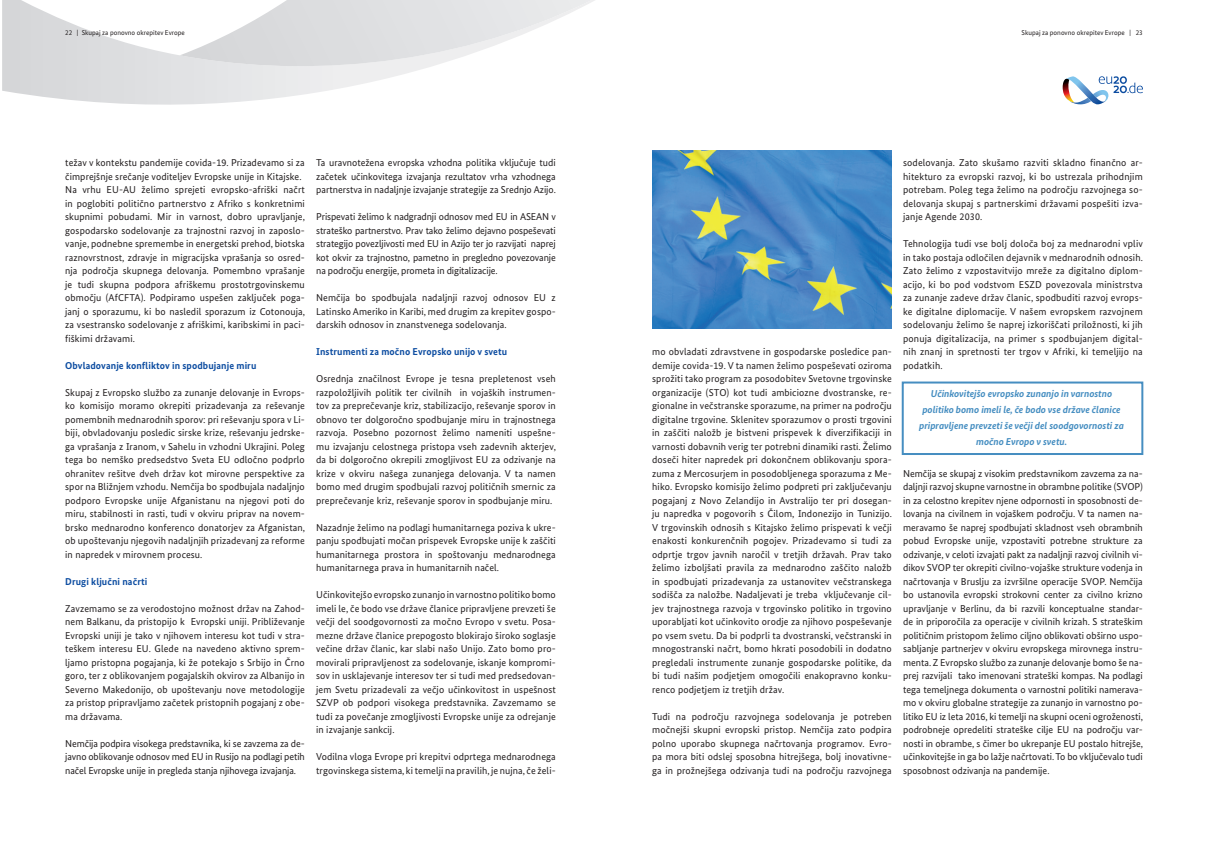
<style>
.page{position:relative;width:1208px;height:859px;background:#fff}
.page>*{position:absolute;margin:0;border:0;box-sizing:border-box;transform-origin:0 0}
.t1{font:10px/13.5px "Bundes Sans";letter-spacing:.01em;color:#231f20;text-align:justify}
.t2{font:italic 700 10px/16px "Bundes Sans";letter-spacing:-.005em;color:#468ec1;text-align:center}
.t3{font:700 10px "Bundes Sans";letter-spacing:.01em;color:#0d4da1}
.t4{font:7px "Bundes Sans";color:#231f20}
</style>
<div class="page">
<svg style="left:2px;top:0;width:593px;height:105px"></svg>
<svg style="left:180px;top:0;width:412px;height:76px"></svg>
<svg style="left:1062px;top:76px;width:81px;height:28px"></svg>
<div style="left:901px;top:381px;width:242px;height:74px;background:#fff;border:2px solid #468ec1"></div>
<img style="left:652px;top:150px;width:239px;height:179px">
<p class="t4" style="left:65px;top:29px;width:121px">22 | Skupaj za ponovno okrepitev Evrope</p>
<p class="t4" style="left:1021px;top:29px;width:123px">Skupaj za ponovno okrepitev Evrope | 23</p>
<p class="t1" style="left:65px;top:156px;width:241px">težav v kontekstu pandemije covida-19. Prizadevamo si za čimprejšnje srečanje voditeljev Evropske unije in Kitajske.</p>
<p class="t1" style="left:65px;top:183px;width:241px">Na vrhu EU-AU želimo sprejeti evropsko-afriški načrt in poglobiti politično partnerstvo z Afriko s konkretnimi skupnimi pobudami. Mir in varnost, dobro upravljanje, gospodarsko sodelovanje za trajnostni razvoj in zaposlo&shy;vanje, podnebne spremembe in energetski prehod, biotska raznovrstnost, zdravje in migracijska vprašanja so osred&shy;nja področja skupnega delovanja. Pomembno vprašanje je tudi skupna podpora afriškemu prostotrgovinskemu območju (AfCFTA). Podpiramo uspešen zaključek poga&shy;janj o sporazumu, ki bo nasledil sporazum iz Cotonouja, za vsestransko sodelovanje z afriškimi, karibskimi in paci&shy;fiškimi državami.</p>
<p class="t3" style="left:65px;top:359px;width:193px">Obvladovanje konfliktov in spodbujanje miru</p>
<p class="t1" style="left:65px;top:385px;width:241px">Skupaj z Evropsko službo za zunanje delovanje in Evrops&shy;ko komisijo moramo okrepiti prizadevanja za reševanje pomembnih mednarodnih sporov: pri reševanju spora v Li&shy;biji, obvladovanju posledic sirske krize, reševanju jedrske&shy;ga vprašanja z Iranom, v Sahelu in vzhodni Ukrajini. Poleg tega bo nemško predsedstvo Sveta EU odločno podprlo ohranitev rešitve dveh držav kot mirovne perspektive za spor na Bližnjem vzhodu. Nemčija bo spodbujala nadaljnjo podporo Evropske unije Afganistanu na njegovi poti do miru, stabilnosti in rasti, tudi v okviru priprav na novem&shy;brsko mednarodno konferenco donatorjev za Afganistan, ob upoštevanju njegovih nadaljnjih prizadevanj za reforme in napredek v mirovnem procesu.</p>
<p class="t3" style="left:65px;top:575px;width:84px">Drugi ključni načrti</p>
<p class="t1" style="left:65px;top:601px;width:241px">Zavzemamo se za verodostojno možnost držav na Zahod&shy;nem Balkanu, da pristopijo k Evropski uniji. Približevanje Evropski uniji je tako v njihovem interesu kot tudi v stra&shy;teškem interesu EU. Glede na navedeno aktivno sprem&shy;ljamo pristopna pogajanja, ki že potekajo s Srbijo in Črno goro, ter z oblikovanjem pogajalskih okvirov za Albanijo in Severno Makedonijo, ob upoštevanju nove metodologije za pristop pripravljamo začetek pristopnih pogajanj z obe&shy;ma državama.</p>
<p class="t1" style="left:65px;top:736px;width:241px">Nemčija podpira visokega predstavnika, ki se zavzema za de&shy;javno oblikovanje odnosov med EU in Rusijo na podlagi petih načel Evropske unije in pregleda stanja njihovega izvajanja.</p>
<p class="t1" style="left:316px;top:156px;width:241px">Ta uravnotežena evropska vzhodna politika vključuje tudi začetek učinkovitega izvajanja rezultatov vrha vzhodnega partnerstva in nadaljnje izvajanje strategije za Srednjo Azijo.</p>
<p class="t1" style="left:316px;top:210px;width:241px">Prispevati želimo k nadgradnji odnosov med EU in ASEAN v strateško partnerstvo. Prav tako želimo dejavno pospeševati strategijo povezljivosti med EU in Azijo ter jo razvijati naprej kot okvir za trajnostno, pametno in pregledno povezovanje na področju energije, prometa in digitalizacije.</p>
<p class="t1" style="left:316px;top:291px;width:241px">Nemčija bo spodbujala nadaljnji razvoj odnosov EU z Latinsko Ameriko in Karibi, med drugim za krepitev gospo&shy;darskih odnosov in znanstvenega sodelovanja.</p>
<p class="t3" style="left:316px;top:345px;width:193px">Instrumenti za močno Evropsko unijo v svetu</p>
<p class="t1" style="left:316px;top:372px;width:241px">Osrednja značilnost Evrope je tesna prepletenost vseh razpoložljivih politik ter civilnih in vojaških instrumen&shy;tov za preprečevanje kriz, stabilizacijo, reševanje sporov in obnovo ter dolgoročno spodbujanje miru in trajnostnega razvoja. Posebno pozornost želimo nameniti uspešne&shy;mu izvajanju celostnega pristopa vseh zadevnih akterjev, da bi dolgoročno okrepili zmogljivost EU za odzivanje na krize v okviru našega zunanjega delovanja. V ta namen bomo med drugim spodbujali razvoj političnih smernic za preprečevanje kriz, reševanje sporov in spodbujanje miru.</p>
<p class="t1" style="left:316px;top:520px;width:241px">Nazadnje želimo na podlagi humanitarnega poziva k ukre&shy;panju spodbujati močan prispevek Evropske unije k zaščiti humanitarnega prostora in spoštovanju mednarodnega humanitarnega prava in humanitarnih načel.</p>
<p class="t1" style="left:316px;top:588px;width:241px">Učinkovitejšo evropsko zunanjo in varnostno politiko bomo imeli le, če bodo vse države članice pripravljene prevzeti še večji del soodgovornosti za močno Evropo v svetu. Posa&shy;mezne države članice prepogosto blokirajo široko soglasje večine držav članic, kar slabi našo Unijo. Zato bomo pro&shy;movirali pripravljenost za sodelovanje, iskanje kompromi&shy;sov in usklajevanje interesov ter si tudi med predsedovan&shy;jem Svetu prizadevali za večjo učinkovitost in uspešnost SZVP ob podpori visokega predstavnika. Zavzemamo se tudi za povečanje zmogljivosti Evropske unije za odrejanje in izvajanje sankcij.</p>
<p class="t1" style="left:316px;top:750px;width:241px">Vodilna vloga Evrope pri krepitvi odprtega mednarodnega trgovinskega sistema, ki temelji na pravilih, je nujna, če želi-</p>
<p class="t1" style="left:652px;top:345px;width:241px">mo obvladati zdravstvene in gospodarske posledice pan&shy;demije covida-19. V ta namen želimo pospeševati oziroma sprožiti tako program za posodobitev Svetovne trgovinske organizacije (STO) kot tudi ambiciozne dvostranske, re&shy;gionalne in večstranske sporazume, na primer na področju digitalne trgovine. Sklenitev sporazumov o prosti trgovini in zaščiti naložb je bistveni prispevek k diverzifikaciji in varnosti dobavnih verig ter potrebni dinamiki rasti. Želimo doseči hiter napredek pri dokončnem oblikovanju spora&shy;zuma z Mercosurjem in posodobljenega sporazuma z Me&shy;hiko. Evropsko komisijo želimo podpreti pri zaključevanju pogajanj z Novo Zelandijo in Avstralijo ter pri dosegan&shy;ju napredka v pogovorih s Čilom, Indonezijo in Tunizijo.<br>V trgovinskih odnosih s Kitajsko želimo prispevati k večji enakosti konkurenčnih pogojev. Prizadevamo si tudi za odprtje trgov javnih naročil v tretjih državah. Prav tako želimo izboljšati pravila za mednarodno zaščito naložb in spodbujati prizadevanja za ustanovitev večstranskega sodišča za naložbe. Nadaljevati je treba vključevanje cil&shy;jev trajnostnega razvoja v trgovinsko politiko in trgovino uporabljati kot učinkovito orodje za njihovo pospeševanje po vsem svetu. Da bi podprli ta dvostranski, večstranski in mnogostranski načrt, bomo hkrati posodobili in dodatno pregledali instrumente zunanje gospodarske politike, da bi tudi našim podjetjem omogočili enakopravno konku&shy;renco podjetjem iz tretjih držav.</p>
<p class="t1" style="left:652px;top:709px;width:241px">Tudi na področju razvojnega sodelovanja je potreben močnejši skupni evropski pristop. Nemčija zato podpira polno uporabo skupnega načrtovanja programov. Evro&shy;pa mora biti odslej sposobna hitrejšega, bolj inovativne&shy;ga in prožnejšega odzivanja tudi na področju razvojnega</p>
<p class="t1" style="left:903px;top:156px;width:241px">sodelovanja. Zato skušamo razviti skladno finančno ar&shy;hitekturo za evropski razvoj, ki bo ustrezala prihodnjim potrebam. Poleg tega želimo na področju razvojnega so&shy;delovanja skupaj s partnerskimi državami pospešiti izva&shy;janje Agende 2030.</p>
<p class="t1" style="left:903px;top:237px;width:241px">Tehnologija tudi vse bolj določa boj za mednarodni vpliv in tako postaja odločilen dejavnik v mednarodnih odnosih.<br>Zato želimo z vzpostavitvijo mreže za digitalno diplom&shy;acijo, ki bo pod vodstvom ESZD povezovala ministrstva za zunanje zadeve držav članic, spodbuditi razvoj evrops&shy;ke digitalne diplomacije. V našem evropskem razvojnem sodelovanju želimo še naprej izkoriščati priložnosti, ki jih ponuja digitalizacija, na primer s spodbujanjem digital&shy;nih znanj in spretnosti ter trgov v Afriki, ki temeljijo na podatkih.</p>
<p class="t2" style="left:931px;top:386px;width:183px">Učinkovitejšo evropsko zunanjo in varnostno</p>
<p class="t2" style="left:919px;top:402px;width:206px">politiko bomo imeli le, če bodo vse države članice pripravljene prevzeti še večji del soodgovornosti za močno Evropo v svetu.</p>
<p class="t1" style="left:903px;top:466px;width:241px">Nemčija se skupaj z visokim predstavnikom zavzema za na&shy;daljnji razvoj skupne varnostne in obrambne politike (SVOP) in za celostno krepitev njene odpornosti in sposobnosti de&shy;lovanja na civilnem in vojaškem področju. V ta namen na&shy;meravamo še naprej spodbujati skladnost vseh obrambnih pobud Evropske unije, vzpostaviti potrebne strukture za odzivanje, v celoti izvajati pakt za nadaljnji razvoj civilnih vi&shy;dikov SVOP ter okrepiti civilno-vojaške strukture vodenja in načrtovanja v Bruslju za izvršilne operacije SVOP. Nemčija bo ustanovila evropski strokovni center za civilno krizno upravljanje v Berlinu, da bi razvili konceptualne standar&shy;de in priporočila za operacije v civilnih krizah. S strateškim političnim pristopom želimo ciljno oblikovati obširno uspo&shy;sabljanje partnerjev v okviru evropskega mirovnega instru&shy;menta. Z Evropsko službo za zunanje delovanje bomo še na&shy;prej razvijali tako imenovani strateški kompas. Na podlagi tega temeljnega dokumenta o varnostni politiki namerava&shy;mo v okviru globalne strategije za zunanjo in varnostno po&shy;litiko EU iz leta 2016, ki temelji na skupni oceni ogroženosti, podrobneje opredeliti strateške cilje EU na področju var&shy;nosti in obrambe, s čimer bo ukrepanje EU postalo hitrejše, učinkovitejše in ga bo lažje načrtovati. To bo vključevalo tudi sposobnost odzivanja na pandemije.</p>
</div>
